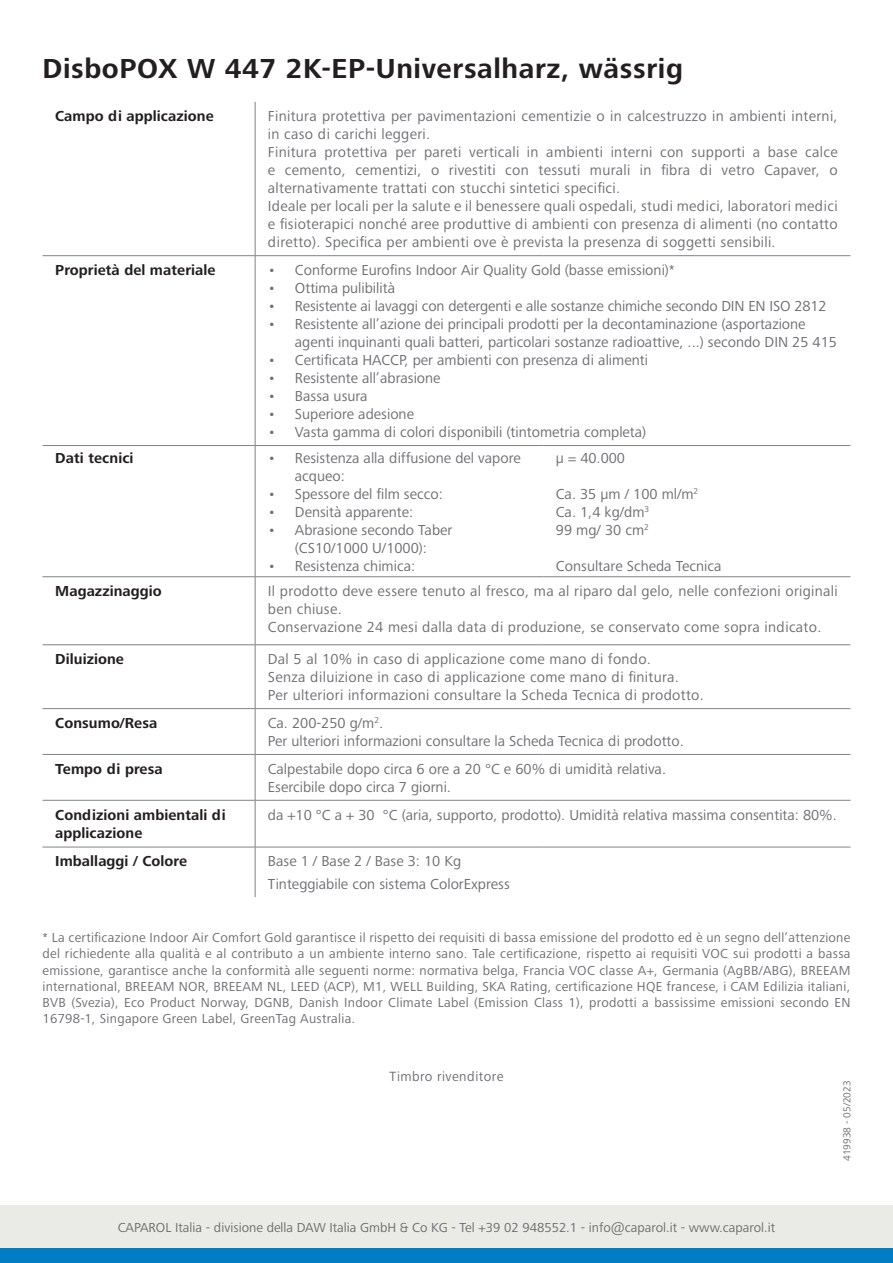
<style>
.page{position:relative;width:893px;height:1263px;background:#fff}
.page>*{position:absolute;margin:0;border:0;box-sizing:border-box;transform-origin:0 0}
.t1{font:700 28.5px "Frutiger Next Pro";letter-spacing:.02em;color:#231f20}
.t2{font:15px/18px "Frutiger Next Pro";color:#6d6e71;text-align:justify}
.t3{font:15px/18px "Frutiger Next Pro";letter-spacing:.02em;color:#6d6e71}
.t4{font:700 15px/18px "Frutiger Next Pro";letter-spacing:.005em;color:#231f20}
.t5{font:13.8px "Frutiger Next Pro";letter-spacing:.03em;color:#6d6e71}
.t6{font:13.5px/16.2px "Frutiger Next Pro";color:#6d6e71;text-align:justify}
.t7{font:10.5px "Frutiger Next Pro";color:#6d6e71}
</style>
<div class="page">
<div style="left:0;top:1206px;width:893px;height:57px;background:#eaeae6"></div>
<div style="left:0;top:1248px;width:893px;height:15px;background:#007dc5"></div>
<hr style="left:255px;top:102px;width:1px;height:153px;background:#808285">
<hr style="left:43px;top:255px;width:212px;height:1px;background:#808285">
<hr style="left:255px;top:255px;width:288px;height:1px;background:#808285">
<hr style="left:255px;top:256px;width:1px;height:189px;background:#808285">
<hr style="left:543px;top:255px;width:307px;height:1px;background:#808285">
<hr style="left:43px;top:445px;width:212px;height:1px;background:#808285">
<hr style="left:255px;top:445px;width:288px;height:1px;background:#808285">
<hr style="left:255px;top:446px;width:1px;height:130px;background:#808285">
<hr style="left:543px;top:445px;width:307px;height:1px;background:#808285">
<hr style="left:43px;top:576px;width:212px;height:1px;background:#808285">
<hr style="left:255px;top:576px;width:288px;height:1px;background:#808285">
<hr style="left:255px;top:577px;width:1px;height:68px;background:#808285">
<hr style="left:543px;top:576px;width:307px;height:1px;background:#808285">
<hr style="left:43px;top:644px;width:212px;height:1px;background:#808285">
<hr style="left:255px;top:644px;width:288px;height:1px;background:#808285">
<hr style="left:255px;top:645px;width:1px;height:63px;background:#808285">
<hr style="left:543px;top:644px;width:307px;height:1px;background:#808285">
<hr style="left:43px;top:708px;width:212px;height:1px;background:#808285">
<hr style="left:255px;top:708px;width:288px;height:1px;background:#808285">
<hr style="left:255px;top:709px;width:1px;height:45px;background:#808285">
<hr style="left:543px;top:708px;width:307px;height:1px;background:#808285">
<hr style="left:255px;top:755px;width:1px;height:45px;background:#808285">
<hr style="left:255px;top:800px;width:1px;height:47px;background:#808285">
<hr style="left:43px;top:847px;width:212px;height:1px;background:#808285">
<hr style="left:255px;top:847px;width:288px;height:1px;background:#808285">
<hr style="left:255px;top:847px;width:1px;height:50px;background:#808285">
<hr style="left:543px;top:847px;width:307px;height:1px;background:#808285">
<hr style="left:43px;top:754px;width:212px;height:1px;background:#808285">
<hr style="left:255px;top:754px;width:288px;height:1px;background:#808285">
<hr style="left:543px;top:754px;width:307px;height:1px;background:#808285">
<hr style="left:43px;top:800px;width:212px;height:1px;background:#808285">
<hr style="left:255px;top:800px;width:288px;height:1px;background:#808285">
<hr style="left:543px;top:800px;width:307px;height:1px;background:#808285">
<p class="t1" style="left:43px;top:52px;width:642px">DisboPOX W 447 2K-EP-Universalharz, wässrig</p>
<p class="t4" style="left:55px;top:107px;width:160px">Campo di applicazione</p>
<p class="t3" style="left:268px;top:107px;width:571px">Finitura protettiva per pavimentazioni cementizie o in calcestruzzo in ambienti interni, in caso di carichi leggeri.</p>
<p class="t2" style="left:268px;top:143px;width:571px">Finitura protettiva per pareti verticali in ambienti interni con supporti a base calce e cemento, cementizi, o rivestiti con tessuti murali in fibra di vetro Capaver, o alternativamente trattati con stucchi sintetici specifici.</p>
<p class="t2" style="left:268px;top:197px;width:571px">Ideale per locali per la salute e il benessere quali ospedali, studi medici, laboratori medici e fisioterapici nonché aree produttive di ambienti con presenza di alimenti (no contatto diretto). Specifica per ambienti ove è prevista la presenza di soggetti sensibili.</p>
<p class="t4" style="left:55px;top:261px;width:162px">Proprietà del materiale</p>
<p class="t2" style="left:268px;top:261px;width:409px">• Conforme Eurofins Indoor Air Quality Gold (basse emissioni)*</p>
<p class="t2" style="left:268px;top:279px;width:129px">• Ottima pulibilità</p>
<p class="t2" style="left:268px;top:297px;width:560px">• Resistente ai lavaggi con detergenti e alle sostanze chimiche secondo DIN EN ISO 2812</p>
<p class="t2" style="left:295px;top:315px;width:544px;text-indent:-27px">• Resistente all’azione dei principali prodotti per la decontaminazione (asportazione agenti inquinanti quali batteri, particolari sostanze radioattive, ...) secondo DIN 25 415</p>
<p class="t2" style="left:268px;top:351px;width:382px">• Certificata HACCP, per ambienti con presenza di alimenti</p>
<p class="t2" style="left:268px;top:369px;width:174px">• Resistente all’abrasione</p>
<p class="t2" style="left:268px;top:387px;width:101px">• Bassa usura</p>
<p class="t2" style="left:268px;top:405px;width:148px">• Superiore adesione</p>
<p class="t2" style="left:268px;top:423px;width:380px">• Vasta gamma di colori disponibili (tintometria completa)</p>
<p class="t4" style="left:55px;top:449px;width:80px">Dati tecnici</p>
<p class="t2" style="left:295px;top:449px;width:227px;text-indent:-27px">• Resistenza alla diffusione del vapore acqueo:</p>
<p class="t2" style="left:268px;top:485px;width:176px">• Spessore del film secco:</p>
<p class="t2" style="left:268px;top:503px;width:147px">• Densità apparente:</p>
<p class="t2" style="left:268px;top:521px;width:186px;text-align:center">• Abrasione secondo Taber (CS10/1000 U/1000):</p>
<p class="t2" style="left:268px;top:557px;width:149px">• Resistenza chimica:</p>
<p class="t2" style="left:556px;top:449px;width:71px">µ = 40.000</p>
<p class="t2" style="left:556px;top:485px;width:144px">Ca. 35 µm / 100 ml/m<sup>2</sup></p>
<p class="t2" style="left:556px;top:503px;width:95px">Ca. 1,4 kg/dm<sup>3</sup></p>
<p class="t2" style="left:556px;top:521px;width:94px">99 mg/ 30 cm<sup>2</sup></p>
<p class="t2" style="left:556px;top:557px;width:167px">Consultare Scheda Tecnica</p>
<p class="t4" style="left:55px;top:582px;width:108px">Magazzinaggio</p>
<p class="t3" style="left:268px;top:582px;width:571px">Il prodotto deve essere tenuto al fresco, ma al riparo dal gelo, nelle confezioni originali ben chiuse.</p>
<p class="t3" style="left:268px;top:618px;width:555px">Conservazione 24 mesi dalla data di produzione, se conservato come sopra indicato.</p>
<p class="t4" style="left:55px;top:650px;width:70px">Diluizione</p>
<p class="t3" style="left:268px;top:650px;width:385px">Dal 5 al 10% in caso di applicazione come mano di fondo.</p>
<p class="t3" style="left:268px;top:668px;width:412px">Senza diluizione in caso di applicazione come mano di finitura.</p>
<p class="t3" style="left:268px;top:686px;width:438px">Per ulteriori informazioni consultare la Scheda Tecnica di prodotto.</p>
<p class="t4" style="left:55px;top:714px;width:104px">Consumo/Resa</p>
<p class="t2" style="left:268px;top:714px;width:117px">Ca. 200-250 g/m<sup>2</sup>.</p>
<p class="t2" style="left:268px;top:732px;width:417px">Per ulteriori informazioni consultare la Scheda Tecnica di prodotto.</p>
<p class="t4" style="left:55px;top:760px;width:109px">Tempo di presa</p>
<p class="t2" style="left:268px;top:760px;width:400px">Calpestabile dopo circa 6 ore a 20 °C e 60% di umidità relativa.</p>
<p class="t2" style="left:268px;top:778px;width:185px">Esercibile dopo circa 7 giorni.</p>
<p class="t4" style="left:55px;top:806px;width:172px">Condizioni ambientali di applicazione</p>
<p class="t2" style="left:268px;top:806px;width:570px">da +10 °C a + 30 °C (aria, supporto, prodotto). Umidità relativa massima consentita: 80%.</p>
<p class="t4" style="left:55px;top:852px;width:133px">Imballaggi / Colore</p>
<p class="t2" style="left:268px;top:852px;width:195px">Base 1 / Base 2 / Base 3: 10 Kg</p>
<p class="t2" style="left:268px;top:875px;width:243px">Tinteggiabile con sistema ColorExpress</p>
<p class="t6" style="left:43px;top:929px;width:809px">* La certificazione Indoor Air Comfort Gold garantisce il rispetto dei requisiti di bassa emissione del prodotto ed è un segno dell’attenzione del richiedente alla qualità e al contributo a un ambiente interno sano. Tale certificazione, rispetto ai requisiti VOC sui prodotti a bassa emissione, garantisce anche la conformità alle seguenti norme: normativa belga, Francia VOC classe A+, Germania (AgBB/ABG), BREEAM international, BREEAM NOR, BREEAM NL, LEED (ACP), M1, WELL Building, SKA Rating, certificazione HQE francese, i CAM Edilizia italiani, BVB (Svezia), Eco Product Norway, DGNB, Danish Indoor Climate Label (Emission Class 1), prodotti a bassissime emissioni secondo EN 16798-1, Singapore Green Label, GreenTag Australia.</p>
<p class="t5" style="left:389px;top:1069px;width:116px">Timbro rivenditore</p>
<p class="t6" style="left:118px;top:1219px;width:659px">CAPAROL Italia - divisione della DAW Italia GmbH &amp; Co KG - Tel +39 02 948552.1 - info@caparol.it - www.caparol.it</p>
<p class="t7" style="left:841px;top:1161px;width:82px;rotate:-90deg">419938 - 05/2023</p>
</div>
